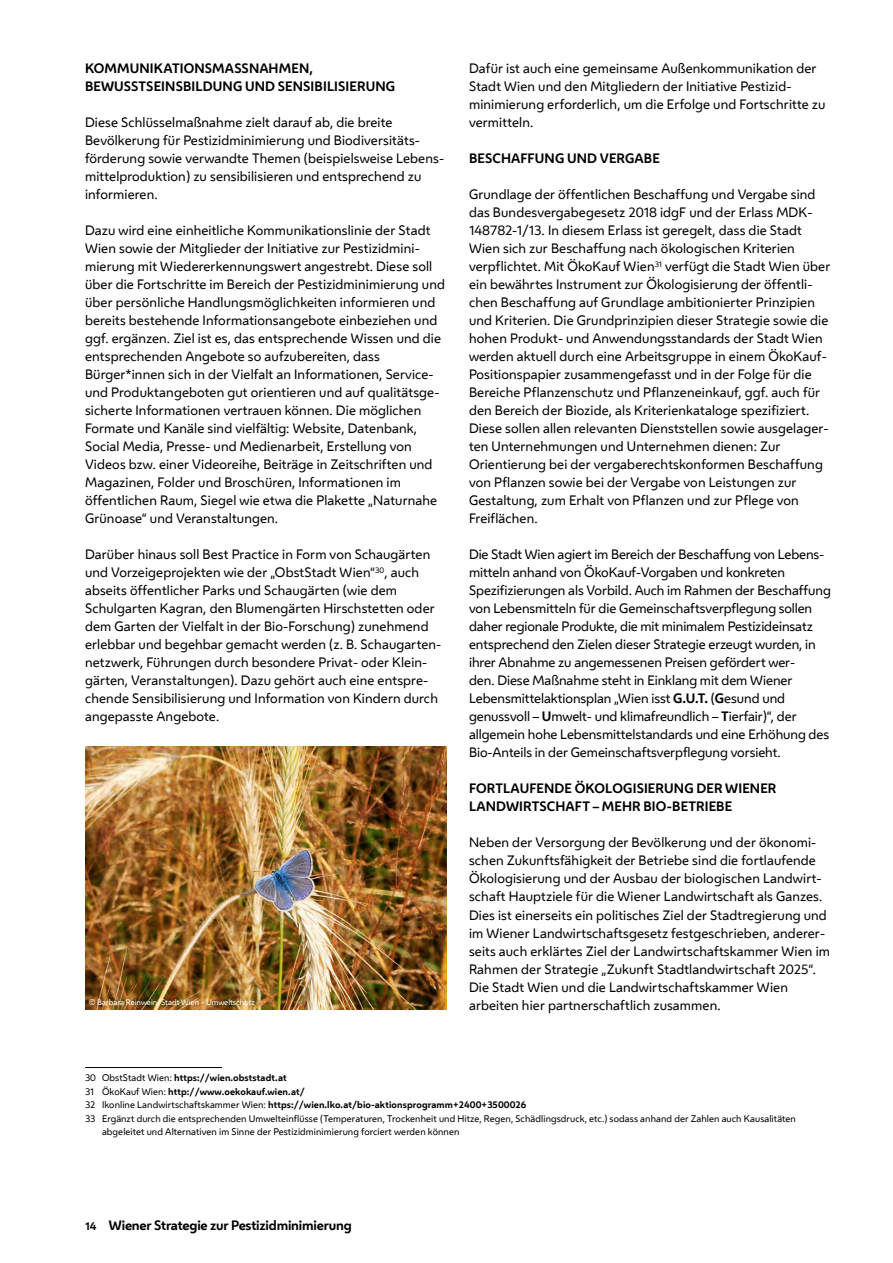
<style>
.page{position:relative;width:893px;height:1263px;background:#fff}
.page>*{position:absolute;margin:0;border:0;box-sizing:border-box;transform-origin:0 0}
.t1{font:12.75px/18px "Wiener Melange Regular 2";letter-spacing:.01em;color:#000}
.t2{font:700 12.75px/18px "Wiener Melange";letter-spacing:.005em;color:#000}
.t3{font:700 12.75px "Wiener Melange";letter-spacing:-.015em;color:#000}
.t4{font:9px "Wiener Melange Regular 2";letter-spacing:.01em;color:#000}
.t5{font:700 9px "Wiener Melange";letter-spacing:.01em;color:#000}
.t6{font:7.5px "Wiener Melange Regular 2";color:#fff}
.s1{font-family:"Wiener Melange";font-weight:700}
.s2{font-family:"Wiener Melange Regular 2";font-weight:400}
.s3{font-size:10.5px}
</style>
<div class="page">
<hr style="left:85px;top:1067px;width:137px;height:1px;background:#000">
<img style="left:85px;top:746px;width:361px;height:263px">
<h4 class="t2" style="left:85px;top:59px;width:312px">KOMMUNIKATIONSMASSNAHMEN,<br>BEWUSSTSEINSBILDUNG UND SENSIBILISIERUNG</h4>
<p class="t1" style="left:85px;top:113px;width:361px">Diese Schlüsselmaßnahme zielt darauf ab, die breite Bevölkerung für Pestizidminimierung und Biodiver sitäts&shy;förderung sowie verwandte Themen (beispielsweise Lebens&shy;mittelproduktion) zu sensibilisieren und entsprechend zu informieren.</p>
<p class="t1" style="left:85px;top:221px;width:361px">Dazu wird eine einheitliche Kommunikationslinie der Stadt Wien sowie der Mitglieder der Initiative zur Pestizid mini&shy;mierung mit Wiedererkennungswert angestrebt. Diese soll über die Fortschritte im Bereich der Pestizidminimierung und über persönliche Handlungsmöglichkeiten informieren und bereits bestehende Informationsangebote einbeziehen und ggf. ergänzen. Ziel ist es, das entsprechende Wissen und die entsprechenden Angebote so aufzubereiten, dass Bürger*innen sich in der Vielfalt an Informationen, Service&shy;und Produktangeboten gut orientieren und auf qualitätsge&shy;sicherte Informationen vertrauen können. Die möglichen Formate und Kanäle sind vielfältig: Website, Datenbank, Social Media, Presse- und Medienarbeit, Erstellung von Videos bzw. einer Videoreihe, Beiträge in Zeitschriften und Magazinen, Folder und Broschüren, Informationen im öffentlichen Raum, Siegel wie etwa die Plakette „Naturnahe Grünoase“ und Veranstaltungen.</p>
<p class="t1" style="left:85px;top:545px;width:358px">Darüber hinaus soll Best Practice in Form von Schaugärten und Vorzeigeprojekten wie der „ObstStadt Wien“<sup>30</sup>, auch abseits öffentlicher Parks und Schaugärten (wie dem<br>Schul garten Kagran, den Blumengärten Hirschstetten oder dem Garten der Vielfalt in der Bio-Forschung) zunehmend erlebbar und begehbar gemacht werden (z. B. Schaugarten&shy;netzwerk, Führungen durch besondere Privat- oder Klein&shy;gärten, Veranstaltungen). Dazu gehört auch eine entspre&shy;chende Sensibilisierung und Information von Kindern durch angepasste Angebote.</p>
<p class="t6" style="left:89px;top:997px;width:168px">© Barbara Reinwein/Stadt Wien – Umweltschutz</p>
<p class="t1" style="left:469px;top:59px;width:358px">Dafür ist auch eine gemeinsame Außenkommunikation der Stadt Wien und den Mitgliedern der Initiative Pestizid&shy;minimierung erforderlich, um die Erfolge und Fortschritte zu vermitteln.</p>
<h4 class="t2" style="left:469px;top:149px;width:192px">BESCHAFFUNG UND VERGABE</h4>
<p class="t1" style="left:469px;top:185px;width:363px">Grundlage der öffentlichen Beschaffung und Vergabe sind das Bundesvergabegesetz 2018 idgF und der Erlass MDK-148782-1/13. In diesem Erlass ist geregelt, dass die Stadt Wien sich zur Beschaffung nach ökologischen Kriterien verpflichtet. Mit ÖkoKauf Wien<sup>31</sup> verfügt die Stadt Wien über ein bewährtes Instrument zur Ökologisie rung der öffentli&shy;chen Beschaffung auf Grundlage ambitionierter Prinzipien und Kriterien. Die Grundprinzipien dieser Strategie sowie die hohen Produkt- und Anwendungs standards der Stadt Wien werden aktuell durch eine Arbeits gruppe in einem ÖkoKauf-Positionspapier zusammengefasst und in der Folge für die Bereiche Pflanzenschutz und Pflanzeneinkauf, ggf. auch für den Bereich der Biozide, als Kriterienkataloge spezifiziert.<br>Diese sollen allen relevanten Dienststellen sowie ausgelager&shy;ten Unternehmungen und Unternehmen dienen: Zur Orientierung bei der vergaberechtskonformen Beschaffung von Pflanzen sowie bei der Vergabe von Leistungen zur Gestaltung, zum Erhalt von Pflanzen und zur Pflege von Freiflächen.</p>
<p class="t1" style="left:469px;top:545px;width:363px">Die Stadt Wien agiert im Bereich der Beschaffung von Lebens&shy;mitteln anhand von ÖkoKauf-Vorgaben und konkreten<br>Spezi fi zierungen als Vorbild. Auch im Rahmen der Beschaffung von Lebensmitteln für die Gemein schafts ver pflegung sollen daher regionale Produkte, die mit minimalem Pestizideinsatz entsprechend den Zielen dieser Strategie erzeugt wurden, in ihrer Abnahme zu angemessenen Preisen gefördert wer-<br>den. Diese Maßnahme steht in Ein klang mit dem Wiener Lebensmittelaktionsplan „Wien isst <span class="s1">G.U.T.</span> (<span class="s1">G</span>esund und genussvoll – <span class="s1">U</span>mwelt- und klimafreundlich – <span class="s1">T</span>ierfair)“, der allgemein hohe Lebensmittel standards und eine Erhöhung des Bio-Anteils in der Gemein schaftsverpflegung vorsieht.</p>
<h4 class="t2" style="left:469px;top:779px;width:309px">FORTLAUFENDE öKOLOGISIERUNG DER WIENER<br>LANDWIRTSCHAFT – MEHR BIO-BETRIEBE</h4>
<p class="t1" style="left:469px;top:833px;width:362px">Neben der Versorgung der Bevölkerung und der ökonomi&shy;schen Zukunftsfähigkeit der Betriebe sind die fortlaufende Ökologisierung und der Ausbau der biologischen Landwirt&shy;schaft Hauptziele für die Wiener Landwirtschaft als Ganzes.<br>Dies ist einerseits ein politisches Ziel der Stadtregierung und im Wiener Landwirtschaftsgesetz festgeschrieben, anderer&shy;seits auch erklärtes Ziel der Landwirtschaftskammer Wien im Rahmen der Strategie „Zukunft Stadtlandwirtschaft 2025“.<br>Die Stadt Wien und die Landwirtschaftskammer Wien arbeiten hier partnerschaftlich zusammen.</p>
<p class="t5" style="left:85px;top:1070px;width:203px"><span class="s2">30 ObstStadt Wien:</span> https://wien.obststadt.at</p>
<p class="t5" style="left:85px;top:1084px;width:221px"><span class="s2">31 ÖkoKauf Wien:</span> http://www.oekokauf.wien.at/</p>
<p class="t5" style="left:85px;top:1097px;width:443px"><span class="s2">32 Ikonline Landwirtschaftskammer Wien:</span> https://wien.lko.at/bio-aktionsprogramm+2400+3500026</p>
<p class="t4" style="left:85px;top:1111px;width:712px">33 Ergänzt durch die entsprechenden Umwelteinflüsse (Temperaturen, Trockenheit und Hitze, Regen, Schädlingsdruck, etc.) sodass anhand der Zahlen auch Kausalitäten</p>
<p class="t4" style="left:102px;top:1125px;width:359px">abgeleitet und Alternativen im Sinne der Pestizidminimierung forciert werden können</p>
<p class="t3" style="left:85px;top:1214px;width:268px"><span class="s3">14</span> Wiener Strategie zur Pestizidminimierung</p>
</div>
